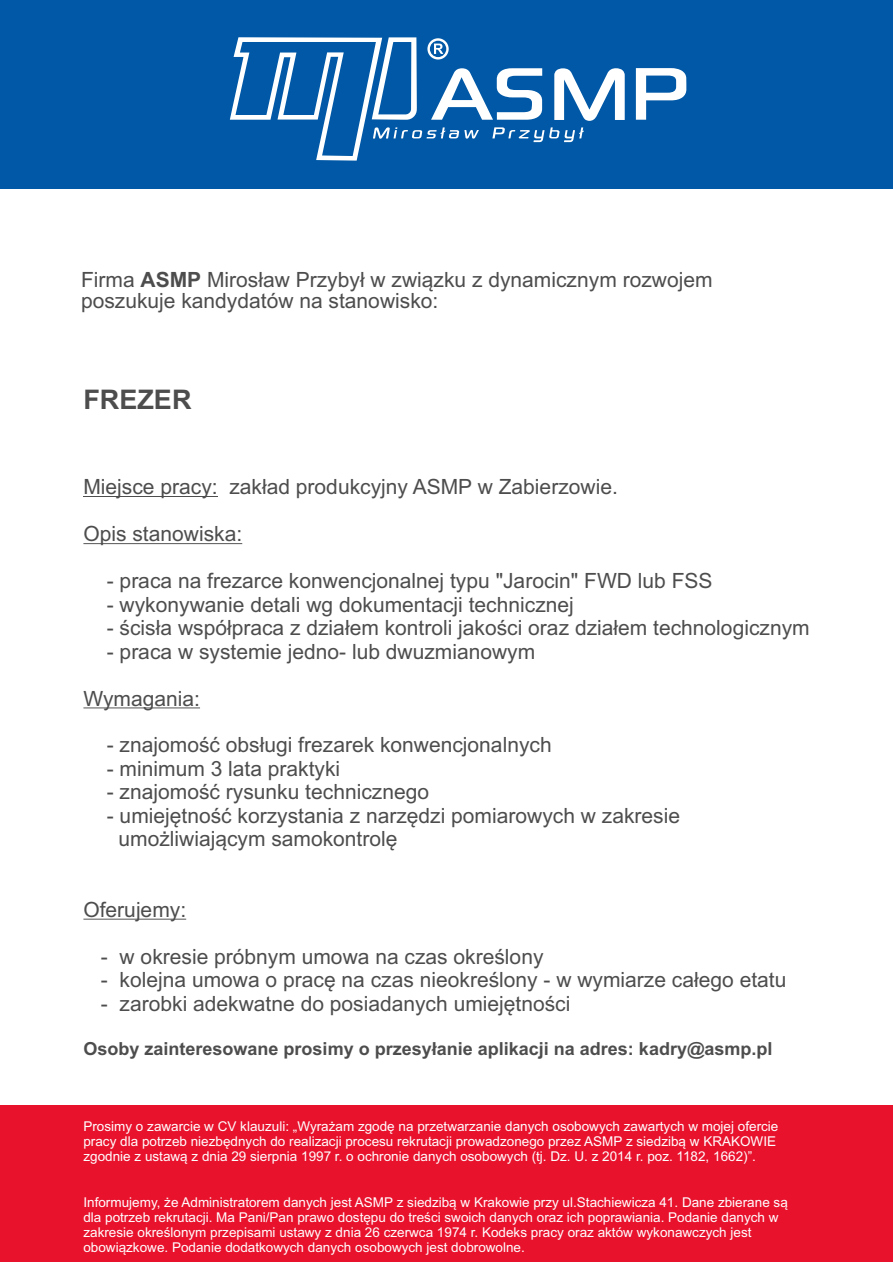
<style>
.page{position:relative;width:893px;height:1262px;background:#fff}
.page>*{position:absolute;margin:0;border:0;box-sizing:border-box;transform-origin:0 0}
.t1{font:700 27px "Arial";color:#4d4d4d}
.t2{font:21px/21px "Arial";color:#4d4d4d}
.t3{font:700 18px "Arial";color:#4d4d4d}
.t4{font:13.5px/15.1px "Arial";color:#fff}
.s1{font-weight:700}
</style>
<div class="page">
<div style="left:0;top:1105px;width:892px;height:157px;background:#e9122d"></div>
<hr style="left:83px;top:496px;width:135px;height:1px;background:#4d4d4d">
<hr style="left:83px;top:543px;width:159px;height:1px;background:#4d4d4d">
<hr style="left:83px;top:707px;width:117px;height:1px;background:#4d4d4d">
<hr style="left:83px;top:918px;width:103px;height:1px;background:#4d4d4d">
<div style="left:0;top:0;width:892px;height:189px;background:#0058a6"></div>
<svg style="left:230px;top:37px;width:394px;height:124px"></svg>
<svg style="left:636px;top:68px;width:50px;height:52px"></svg>
<p class="t2" style="left:81px;top:271px;width:633px">Firma <span class="s1">ASMP</span> Mirosław Przybył w związku z dynamicznym rozwojem poszukuje kandydatów na stanowisko:</p>
<p class="t1" style="left:83px;top:389px;width:109px">FREZER</p>
<p class="t2" style="left:83px;top:478px;width:536px">Miejsce pracy: zakład produkcyjny ASMP w Zabierzowie.</p>
<p class="t2" style="left:83px;top:525px;width:160px">Opis stanowiska:</p>
<p class="t2" style="left:107px;top:572px;width:607px">- praca na frezarce konwencjonalnej typu "Jarocin" FWD lub FSS</p>
<p class="t2" style="left:107px;top:595px;width:468px">- wykonywanie detali wg dokumentacji technicznej</p>
<p class="t2" style="left:107px;top:619px;width:704px">- ścisła współpraca z działem kontroli jakości oraz działem technologicznym</p>
<p class="t2" style="left:107px;top:642px;width:430px">- praca w systemie jedno- lub dwuzmianowym</p>
<p class="t2" style="left:83px;top:689px;width:118px">Wymagania:</p>
<p class="t2" style="left:107px;top:736px;width:446px">- znajomość obsługi frezarek konwencjonalnych</p>
<p class="t2" style="left:107px;top:760px;width:235px">- minimum 3 lata praktyki</p>
<p class="t2" style="left:107px;top:783px;width:324px">- znajomość rysunku technicznego</p>
<p class="t2" style="left:118px;top:805px;width:563px;line-height:23.4px;text-indent:-12px">- umiejętność korzystania z narzędzi pomiarowych w zakresie umożliwiającym samokontrolę</p>
<p class="t2" style="left:83px;top:900px;width:104px">Oferujemy:</p>
<p class="t2" style="left:101px;top:947px;width:444px">- w okresie próbnym umowa na czas określony</p>
<p class="t2" style="left:101px;top:971px;width:687px">- kolejna umowa o pracę na czas nieokreślony - w wymiarze całego etatu</p>
<p class="t2" style="left:101px;top:994px;width:471px">- zarobki adekwatne do posiadanych umiejętności</p>
<p class="t3" style="left:83px;top:1041px;width:690px">Osoby zainteresowane prosimy o przesyłanie aplikacji na adres: kadry@asmp.pl</p>
<p class="t4" style="left:83px;top:1120px;width:696px">Prosimy o zawarcie w CV klauzuli: „Wyrażam zgodę na przetwarzanie danych osobowych zawartych w mojej ofercie pracy dla potrzeb niezbędnych do realizacji procesu rekrutacji prowadzonego przez ASMP z siedzibą w KRAKOWIE zgodnie z ustawą z dnia 29 sierpnia 1997 r. o ochronie danych osobowych (tj. Dz. U. z 2014 r. poz. 1182, 1662)”.</p>
<p class="t4" style="left:83px;top:1195px;width:706px">Informujemy, że Administratorem danych jest ASMP z siedzibą w Krakowie przy ul.Stachiewicza 41. Dane zbierane są dla potrzeb rekrutacji. Ma Pani/Pan prawo dostępu do treści swoich danych oraz ich poprawiania. Podanie danych w zakresie określonym przepisami ustawy z dnia 26 czerwca 1974 r. Kodeks pracy oraz aktów wykonawczych jest obowiązkowe. Podanie dodatkowych danych osobowych jest dobrowolne.</p>
</div>
